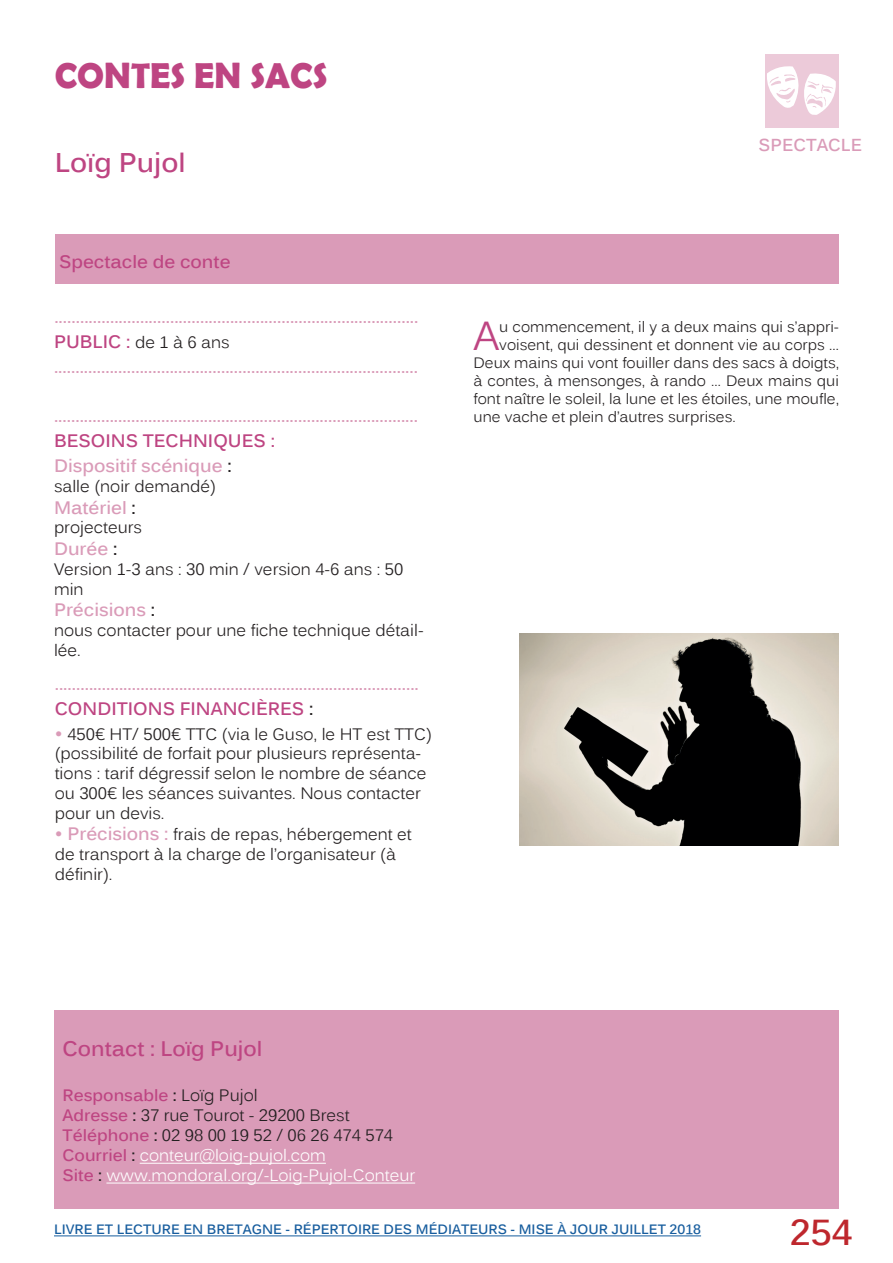
<style>
.page{position:relative;width:893px;height:1263px;background:#fff}
.page>*{position:absolute;margin:0;border:0;box-sizing:border-box;transform-origin:0 0}
.t1{font:40.35px "Kalinga";color:#be4582}
.t2{font:700 36px "Berlin Sans FB Demi";color:#be4582}
.t3{font:700 36px "Kalinga";color:#be272d}
.t4{font:700 27px "Kalinga";color:#be4582}
.t5{font:700 21px "Kalinga";color:#be4582}
.t6{font:700 18px "Kalinga";color:#da9bb8}
.t7{font:700 18px "Kalinga";color:#be4582}
.t8{font:700 17.25px "Kalinga";color:#da9bb8}
.t9{font:16.5px/19.8px "Kalinga";color:#231f20}
.t10{font:16.5px/19.8px "Kalinga";color:#fff}
.t11{font:15px "Kalinga";color:#231f20}
.t12{font:700 13.5px "Kalinga";color:#175d9e}
.s1{font-weight:700;font-size:18px;color:#be4582}
.s2{color:#231f20}
.s3{font-weight:700;font-size:18px;color:#da9bb8}
.s4{font-weight:700;color:#be4582}
.s5{font-weight:700;color:#231f20}
</style>
<div class="page">
<hr style="left:54px;top:1235px;width:647px;height:1px;background:#175d9e">
<div style="left:55px;top:235px;width:783px;height:49px;background:#da9bb8"></div>
<div style="left:765px;top:54px;width:74px;height:73px;background:#eccad9"></div>
<svg style="left:767px;top:66px;width:69px;height:49px"></svg>
<div style="left:54px;top:1010px;width:785px;height:199px;background:#da9bb8"></div>
<hr style="left:140px;top:1163px;width:186px;height:1px;background:#fff">
<hr style="left:106px;top:1183px;width:309px;height:1px;background:#fff">
<img style="left:519px;top:633px;width:319px;height:212px">
<h2 class="t2" style="left:55px;top:55px;width:274px">CONTES EN SACS</h2>
<h3 class="t4" style="left:55px;top:145px;width:132px">Loïg Pujol</h3>
<p class="t7" style="left:59px;top:250px;width:173px">Spectacle de conte</p>
<p class="t6" style="left:54px;top:305px;width:366px">.....................................................................................</p>
<p class="t9" style="left:54px;top:334px;width:177px"><span class="s1">PUBLIC :</span> de 1 à 6 ans</p>
<p class="t6" style="left:54px;top:354px;width:366px">.....................................................................................</p>
<p class="t6" style="left:54px;top:404px;width:366px">.....................................................................................</p>
<p class="t7" style="left:54px;top:429px;width:222px">BESOINS TECHNIQUES :</p>
<p class="t6" style="left:54px;top:454px;width:179px">Dispositif scénique <span class="s2">:</span></p>
<p class="t9" style="left:54px;top:478px;width:163px">salle (noir demandé)</p>
<p class="t6" style="left:54px;top:495px;width:83px">Matériel <span class="s2">:</span></p>
<p class="t9" style="left:54px;top:519px;width:89px">projecteurs</p>
<p class="t6" style="left:54px;top:537px;width:65px">Durée <span class="s2">:</span></p>
<p class="t9" style="left:54px;top:561px;width:351px">Version 1-3 ans : 30 min / version 4-6 ans : 50 min</p>
<p class="t6" style="left:54px;top:598px;width:103px">Précisions <span class="s2">:</span></p>
<p class="t9" style="left:54px;top:622px;width:371px">nous contacter pour une fiche technique détail&shy;lée.</p>
<p class="t6" style="left:55px;top:672px;width:366px">.....................................................................................</p>
<p class="t7" style="left:55px;top:696px;width:260px">CONDITIONS FINANCIÈRES <span class="s2">:</span></p>
<p class="t9" style="left:55px;top:725px;width:379px"><span class="s3">•</span> 450€ HT/ 500€ TTC (via le Guso, le HT est TTC) (possibilité de forfait pour plusieurs représenta&shy;tions : tarif dégressif selon le nombre de séance ou 300€ les séances suivantes. Nous contacter pour un devis.</p>
<p class="t9" style="left:55px;top:826px;width:359px"><span class="s3">• Précisions :</span> frais de repas, hébergement et de transport à la charge de l’organisateur (à définir).</p>
<p class="t8" style="left:759px;top:134px;width:105px">SPECTACLE</p>
<h1 class="t1" style="left:473px;top:310px;width:27px">A</h1>
<p class="t11" style="left:499px;top:317px;width:341px">u commencement, il y a deux mains qui s’appri-</p>
<p class="t11" style="left:499px;top:335px;width:341px">voisent, qui dessinent et donnent vie au corps …</p>
<p class="t11" style="left:473px;top:353px;width:367px">Deux mains qui vont fouiller dans des sacs à doigts,</p>
<p class="t11" style="left:473px;top:371px;width:367px">à contes, à mensonges, à rando … Deux mains qui</p>
<p class="t11" style="left:473px;top:389px;width:367px">font naître le soleil, la lune et les étoiles, une moufle,</p>
<p class="t11" style="left:473px;top:407px;width:264px">une vache et plein d’autres surprises.</p>
<p class="t5" style="left:63px;top:1035px;width:201px">Contact : Loïg Pujol</p>
<p class="t10" style="left:63px;top:1087px;width:354px"><span class="s4">Responsable</span> <span class="s5">:</span> <span class="s2">Loïg Pujol<br></span><span class="s4">Adresse</span> <span class="s5">:</span> <span class="s2">37 rue Tourot - 29200 Brest </span><span class="s4">Téléphone</span> <span class="s5">:</span> <span class="s2">02 98 00 19 52 / 06 26 474 574<br></span><span class="s4">Courriel</span> <span class="s5">:</span> conteur@loig-pujol.com<br><span class="s4">Site</span> <span class="s5">:</span> www.mondoral.org/-Loig-Pujol-Conteur</p>
<p class="t12" style="left:54px;top:1220px;width:649px">LIVRE ET LECTURE EN BRETAGNE - RÉPERTOIRE DES MÉDIATEURS - MISE À JOUR JUILLET 2018</p>
<h2 class="t3" style="left:790px;top:1208px;width:64px">254</h2>
</div>
